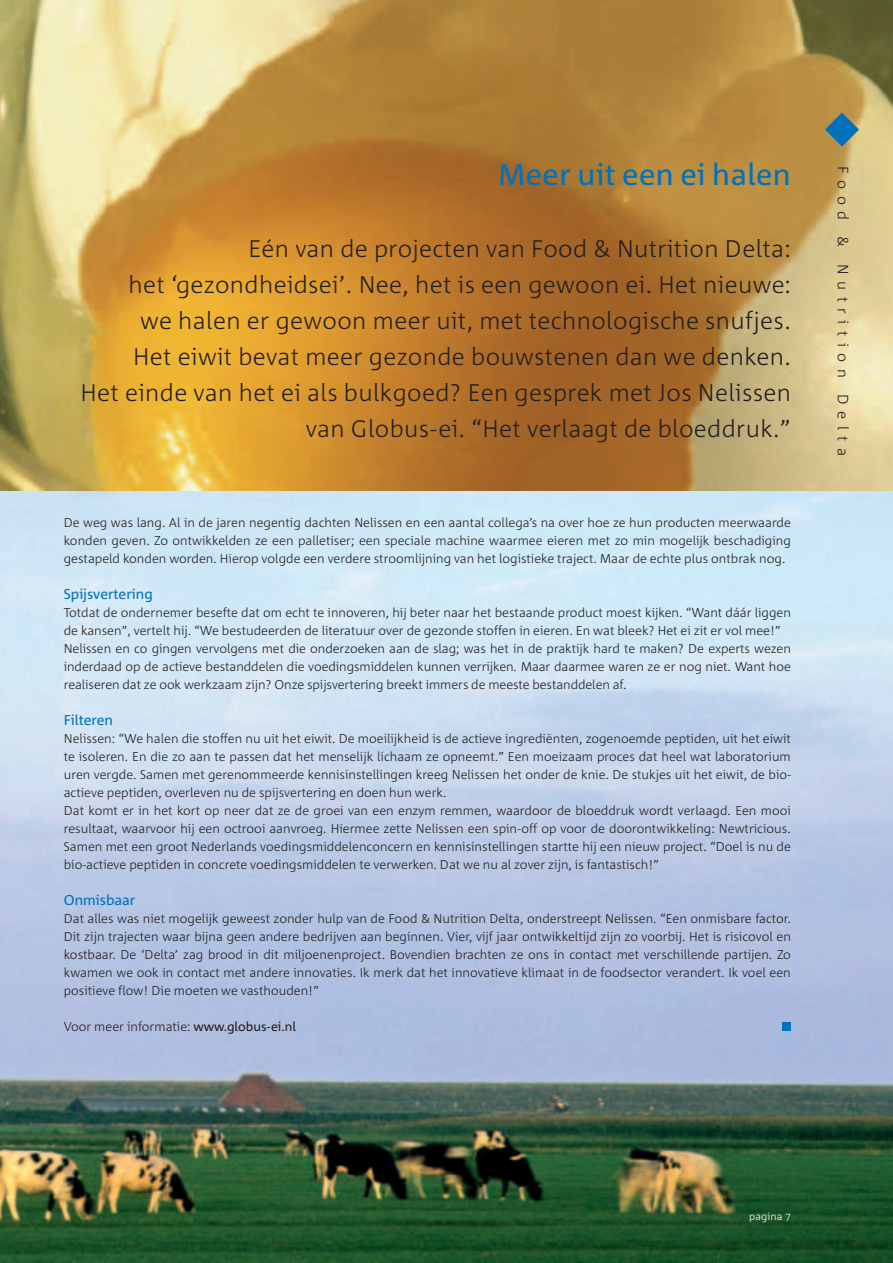
<style>
.page{position:relative;width:893px;height:1263px;background:#fff}
.page>*{position:absolute;margin:0;border:0;box-sizing:border-box;transform-origin:0 0}
.t1{font:30px "Agrofont Normaal";letter-spacing:.015em;color:#0072bc}
.t2{font:24px/36px "Agrofont Mager";letter-spacing:.015em;color:#231f20;text-align:right}
.t3{font:15px "Agrofont Mager";letter-spacing:.43em;color:#231f20}
.t4{font:14.25px "Agrofont Normaal";color:#0072bc}
.t5{font:12.75px/18px "Agrofont Mager";color:#231f20;text-align:justify}
.t6{font:10.5px "Agrofont Mager";letter-spacing:.015em;color:#fff}
.s1{font-family:"Agrofont Normaal"}
</style>
<div class="page">
<img style="left:0;top:491px;width:893px;height:772px">
<img style="left:0;top:0;width:893px;height:491px">
<div style="left:782px;top:1022px;width:9px;height:9px;background:#0072bc"></div>
<svg style="left:825px;top:113px;width:34px;height:34px"></svg>
<h1 class="t1" style="left:498px;top:160px;width:294px">Meer uit een ei halen</h1>
<p class="t2" style="left:80px;top:232px;width:712px">Eén van de projecten van Food &amp; Nutrition Delta:<br>het ‘gezondheidsei’. Nee, het is een gewoon ei. Het nieuwe:<br>we halen er gewoon meer uit, met technologische snufjes.<br>Het eiwit bevat meer gezonde bouwstenen dan we denken.<br>Het einde van het ei als bulkgoed? Een gesprek met Jos Nelissen van Globus-ei. “Het verlaagt de bloeddruk.”</p>
<p class="t5" style="left:64px;top:514px;width:729px">De weg was lang. Al in de jaren negentig dachten Nelissen en een aantal collega’s na over hoe ze hun producten meerwaarde konden geven. Zo ontwikkelden ze een palletiser; een speciale machine waarmee eieren met zo min mogelijk beschadiging gestapeld konden worden. Hierop volgde een verdere stroomlijning van het logistieke traject. Maar de echte plus ontbrak nog.</p>
<p class="t4" style="left:64px;top:587px;width:90px">Spijsvertering</p>
<p class="t5" style="left:64px;top:604px;width:729px;text-align:left">Totdat de ondernemer besefte dat om echt te innoveren, hij beter naar het bestaande product moest kijken. “Want dáár liggen de kansen”, vertelt hij. “We bestudeerden de literatuur over de gezonde stoffen in eieren. En wat bleek? Het ei zit er vol mee!” Nelissen en co gingen vervolgens met die onderzoeken aan de slag; was het in de praktijk hard te maken? De experts wezen inderdaad op de actieve bestanddelen die voedingsmiddelen kunnen verrijken. Maar daarmee waren ze er nog niet. Want hoe realiseren dat ze ook werkzaam zijn? Onze spijsvertering breekt immers de meeste bestanddelen af.</p>
<p class="t4" style="left:64px;top:713px;width:51px">Filteren</p>
<p class="t5" style="left:64px;top:730px;width:729px;text-align:left">Nelissen: “We halen die stoffen nu uit het eiwit. De moeilijkheid is de actieve ingrediënten, zogenoemde peptiden, uit het eiwit te isoleren. En die zo aan te passen dat het menselijk lichaam ze opneemt.” Een moeizaam proces dat heel wat laboratorium uren vergde. Samen met gerenommeerde kennisinstellingen kreeg Nelissen het onder de knie. De stukjes uit het eiwit, de bio&shy;actieve peptiden, overleven nu de spijsvertering en doen hun werk.<br>Dat komt er in het kort op neer dat ze de groei van een enzym remmen, waardoor de bloeddruk wordt verlaagd. Een mooi resultaat, waarvoor hij een octrooi aanvroeg. Hiermee zette Nelissen een spin-off op voor de doorontwikkeling: Newtricious.<br>Samen met een groot Nederlands voedingsmiddelenconcern en kennisinstellingen startte hij een nieuw project. “Doel is nu de bio-actieve peptiden in concrete voedingsmiddelen te verwerken. Dat we nu al zover zijn, is fantastisch!”</p>
<p class="t4" style="left:64px;top:893px;width:73px">Onmisbaar</p>
<p class="t5" style="left:64px;top:910px;width:729px">Dat alles was niet mogelijk geweest zonder hulp van de Food &amp; Nutrition Delta, onderstreept Nelissen. “Een onmisbare factor.<br>Dit zijn trajecten waar bijna geen andere bedrijven aan beginnen. Vier, vijf jaar ontwikkeltijd zijn zo voorbij. Het is risicovol en kostbaar. De ‘Delta’ zag brood in dit miljoenenproject. Bovendien brachten ze ons in contact met verschillende partijen. Zo kwamen we ook in contact met andere innovaties. Ik merk dat het innovatieve klimaat in de foodsector verandert. Ik voel een positieve flow! Die moeten we vasthouden!”</p>
<p class="t5" style="left:64px;top:1018px;width:234px">Voor meer informatie: <span class="s1">www.globus-ei.nl</span></p>
<p class="t3" style="left:850px;top:166px;width:291px;rotate:90deg">Food &amp; Nutrition Delta</p>
<p class="t6" style="left:749px;top:1211px;width:43px">pagina 7</p>
</div>
